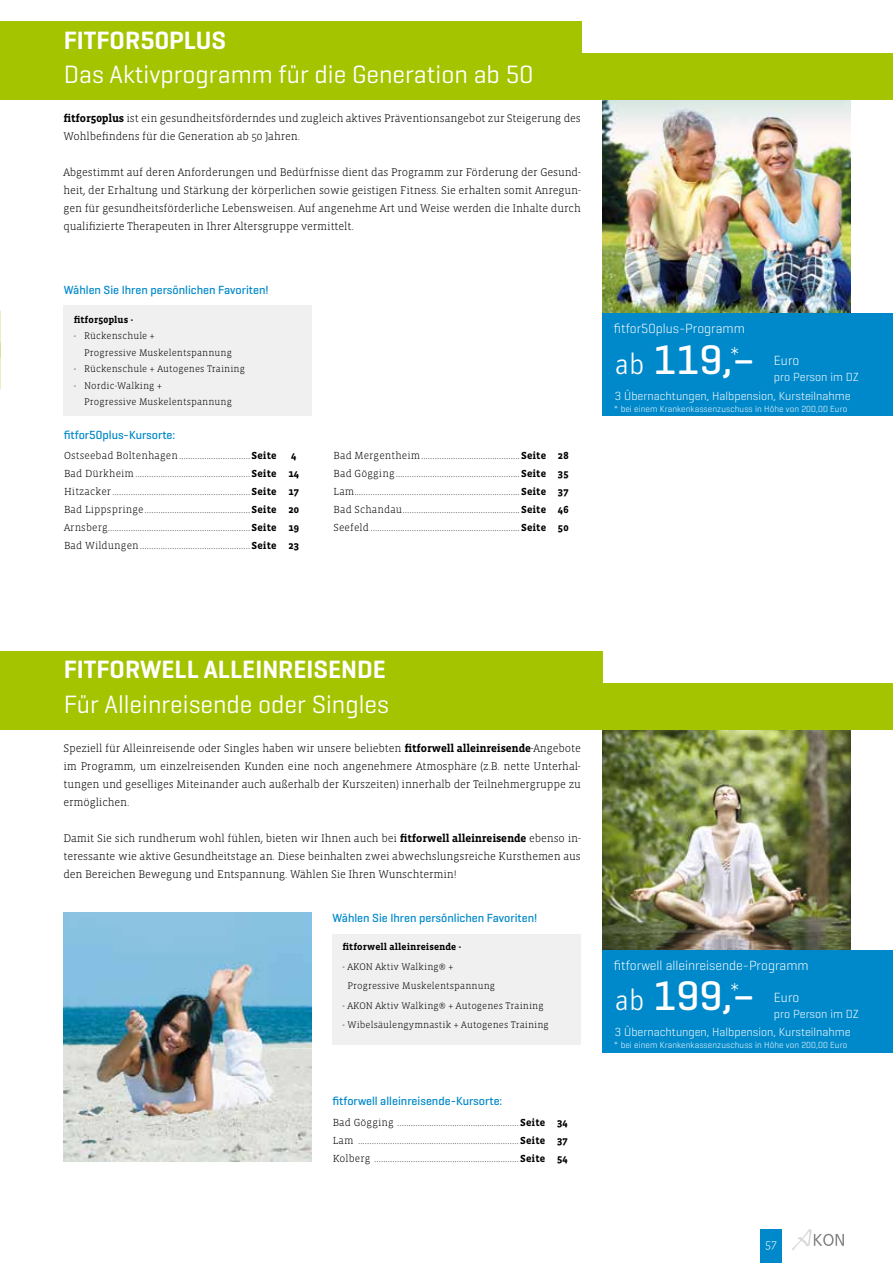
<style>
.page{position:relative;width:893px;height:1263px;background:#fff}
.page>*{position:absolute;margin:0;border:0;box-sizing:border-box;transform-origin:0 0}
.t1{font:500 42px "Geogrotesque";color:#fff}
.t2{font:25.5px "Geogrotesque";color:#fff}
.t3{font:600 25.5px "Geogrotesque";color:#fff}
.t4{font:300 22.5px "Geogrotesque";color:#fff}
.t5{font:300 13.5px "Geogrotesque";color:#fff}
.t6{font:500 12px "Geogrotesque";color:#0089ca}
.t7{font:300 12px "Geogrotesque";color:#fff}
.t8{font:300 12px "Vista Slab OT";color:#fff}
.t9{font:300 11.25px/18px "Vista Slab OT";letter-spacing:-.01em;color:#000;text-align:justify}
.t10{font:300 10.5px/18px "Vista Slab OT";letter-spacing:.01em;color:#000;text-align:justify}
.t11{font:300 9.75px/16.5px "Vista Slab OT";letter-spacing:.01em;color:#000}
.t12{font:700 9.75px "Vista Slab OT";letter-spacing:.01em;color:#000}
.t13{font:300 9px "Geogrotesque";letter-spacing:.01em;color:#fff}
.s1{font-weight:700}
.s2{font-family:"Unit Pro";font-weight:300;font-size:30px}
</style>
<div class="page">
<svg style="left:792px;top:1229px;width:52px;height:21px"></svg>
<div style="left:760px;top:1229px;width:22px;height:34px;background:#0089ca"></div>
<img style="left:602px;top:100px;width:248px;height:214px">
<img style="left:602px;top:729px;width:248px;height:221px">
<div style="left:0;top:53px;width:893px;height:47px;background:#a4c400"></div>
<div style="left:0;top:21px;width:581px;height:47px;background:#a4c400"></div>
<div style="left:602px;top:314px;width:291px;height:102px;background:#0089ca"></div>
<div style="left:0;top:682px;width:893px;height:47px;background:#a4c400"></div>
<div style="left:0;top:651px;width:602px;height:47px;background:#a4c400"></div>
<div style="left:602px;top:950px;width:291px;height:102px;background:#0089ca"></div>
<div style="left:333px;top:934px;width:248px;height:111px;background:#f0f0f1"></div>
<div style="left:64px;top:306px;width:248px;height:110px;background:#f0f0f1"></div>
<img style="left:63px;top:913px;width:248px;height:249px">
<h2 class="t3" style="left:64px;top:24px;width:164px">FITFOR50PLUS</h2>
<h2 class="t2" style="left:64px;top:59px;width:471px">Das Aktivprogramm für die Generation ab 50</h2>
<p class="t9" style="left:63px;top:109px;width:519px"><span class="s1">fitfor50plus</span> ist ein gesundheitsförderndes und zugleich aktives Präventionsangebot zur Steigerung des<br>Wohlbefindens für die Generation ab 50 Jahren.</p>
<p class="t9" style="left:63px;top:163px;width:519px">Abgestimmt auf deren Anforderungen und Bedürfnisse dient das Programm zur Förderung der Gesund&shy;heit, der Erhaltung und Stärkung der körperlichen sowie geistigen Fitness. Sie erhalten somit Anregun&shy;gen für gesundheitsförderliche Lebensweisen. Auf angenehme Art und Weise werden die Inhalte durch qualifizierte Therapeuten in Ihrer Altersgruppe vermittelt.</p>
<p class="t6" style="left:64px;top:283px;width:206px">Wählen Sie Ihren persönlichen Favoriten!</p>
<p class="t12" style="left:74px;top:315px;width:61px">fitfor50plus -</p>
<p class="t11" style="left:84px;top:328px;width:149px;text-indent:-11px">- Rückenschule +<br>Progressive Muskelentspannung</p>
<p class="t11" style="left:74px;top:361px;width:173px">- Rückenschule + Autogenes Training</p>
<p class="t11" style="left:84px;top:378px;width:149px;text-indent:-11px">- Nordic-Walking +<br>Progressive Muskelentspannung</p>
<p class="t6" style="left:64px;top:427px;width:113px">fitfor50plus-Kursorte:</p>
<p class="t10" style="left:64px;top:446px;width:214px">Ostseebad Boltenhagen...............................<span class="s1">Seite</span></p>
<p class="t10" style="left:64px;top:446px;width:236px;text-align:left;text-indent:227px"><span class="s1">4<br></span>Bad Dürkheim..................................................<span class="s1">Seite 14<br></span>Hitzacker ............................................................<span class="s1">Seite 17<br></span>Bad Lippspringe..............................................<span class="s1">Seite 20<br></span>Arnsberg..............................................................<span class="s1">Seite 19<br></span>Bad Wildungen................................................<span class="s1">Seite 23</span></p>
<p class="t10" style="left:334px;top:446px;width:236px">Bad Mergentheim...........................................<span class="s1">Seite 28<br></span>Bad Gögging......................................................<span class="s1">Seite 35<br></span>Lam........................................................................<span class="s1">Seite 37<br></span>Bad Schandau...................................................<span class="s1">Seite 46<br></span>Seefeld .................................................................<span class="s1">Seite 50</span></p>
<p class="t5" style="left:614px;top:320px;width:132px">fitfor50plus-Programm</p>
<h1 class="t1" style="left:615px;top:334px;width:142px"><span class="s2">ab</span> 119,–</h1>
<p class="t5" style="left:774px;top:352px;width:27px">Euro</p>
<h3 class="t4" style="left:729px;top:341px;width:13px">*</h3>
<p class="t7" style="left:774px;top:370px;width:86px">pro Person im DZ</p>
<p class="t13" style="left:614px;top:403px;width:235px">* bei einem Krankenkassenzuschuss in Höhe von 200,00 Euro</p>
<p class="t7" style="left:615px;top:388px;width:237px">3 Übernachtungen, Halbpension, Kursteilnahme</p>
<h2 class="t3" style="left:64px;top:653px;width:324px">FITFORWELL ALLEINREISENDE</h2>
<h2 class="t2" style="left:64px;top:688px;width:327px">Für Alleinreisende oder Singles</h2>
<p class="t9" style="left:63px;top:739px;width:519px">Speziell für Alleinreisende oder Singles haben wir unsere beliebten <span class="s1">fitforwell alleinreisende</span>-Angebote im Programm, um einzelreisenden Kunden eine noch angenehmere Atmosphäre (z.B. nette Unterhal&shy;tungen und geselliges Miteinander auch außerhalb der Kurszeiten) innerhalb der Teilnehmergruppe zu ermöglichen.</p>
<p class="t9" style="left:63px;top:829px;width:519px">Damit Sie sich rundherum wohl fühlen, bieten wir Ihnen auch bei <span class="s1">fitforwell alleinreisende</span> ebenso in&shy;teressante wie aktive Gesundheitstage an. Diese beinhalten zwei abwechslungsreiche Kursthemen aus den Bereichen Bewegung und Entspannung. Wählen Sie Ihren Wunschtermin!</p>
<p class="t6" style="left:332px;top:910px;width:206px">Wählen Sie Ihren persönlichen Favoriten!</p>
<p class="t12" style="left:342px;top:942px;width:120px">fitforwell alleinreisende -</p>
<p class="t11" style="left:347px;top:957px;width:149px;line-height:19.5px;text-indent:-5px">- AKON Aktiv Walking® +<br>Progressive Muskelentspannung</p>
<p class="t11" style="left:342px;top:997px;width:203px">- AKON Aktiv Walking® + Autogenes Training</p>
<p class="t11" style="left:342px;top:1017px;width:208px">- Wibelsäulengymnastik + Autogenes Training</p>
<p class="t6" style="left:332px;top:1094px;width:171px">fitforwell alleinreisende-Kursorte:</p>
<p class="t10" style="left:333px;top:1113px;width:236px">Bad Gögging .....................................................<span class="s1">Seite 34<br></span>Lam ......................................................................<span class="s1">Seite 37<br></span>Kolberg ...............................................................<span class="s1">Seite 54</span></p>
<p class="t5" style="left:614px;top:957px;width:196px">fitforwell alleinreisende-Programm</p>
<h1 class="t1" style="left:615px;top:970px;width:142px"><span class="s2">ab</span> 199,–</h1>
<p class="t5" style="left:774px;top:989px;width:27px">Euro</p>
<h3 class="t4" style="left:729px;top:977px;width:13px">*</h3>
<p class="t7" style="left:774px;top:1006px;width:86px">pro Person im DZ</p>
<p class="t13" style="left:614px;top:1039px;width:235px">* bei einem Krankenkassenzuschuss in Höhe von 200,00 Euro</p>
<p class="t7" style="left:615px;top:1025px;width:237px">3 Übernachtungen, Halbpension, Kursteilnahme</p>
<p class="t8" style="left:765px;top:1237px;width:13px">57</p>
</div>
